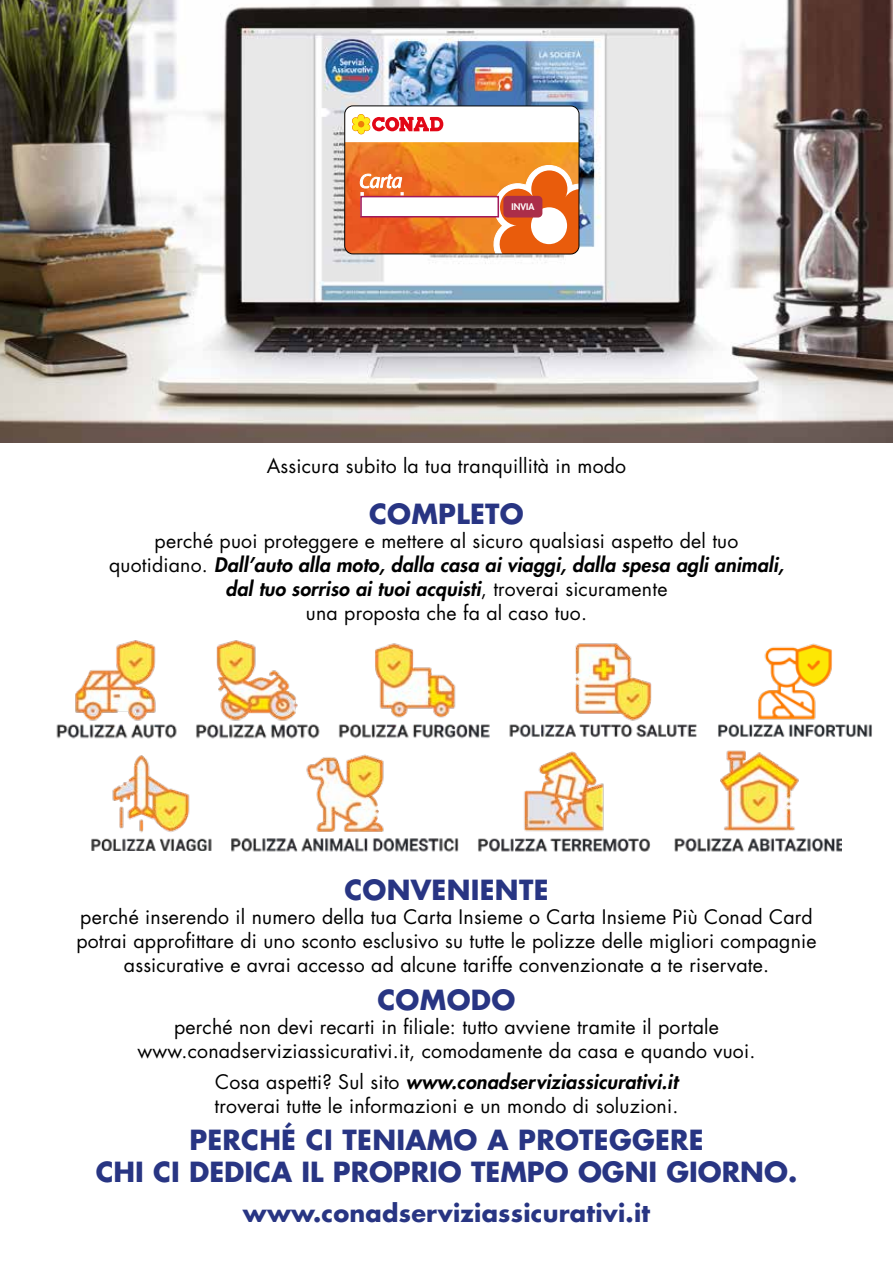
<style>
.page{position:relative;width:893px;height:1263px;background:#fff}
.page>*{position:absolute;margin:0;border:0;box-sizing:border-box;transform-origin:0 0}
.t1{font:700 27px/32.4px "Futura Std";letter-spacing:.01em;color:#283583;text-align:center}
.t2{font:700 24px "Futura Std";letter-spacing:.01em;color:#283583}
.t3{font:19.5px/24px "Futura Std";letter-spacing:.01em;color:#000;text-align:center}
.t4{font:800 8.85px "Futura Std";color:#fff}
.s1{font-weight:800;font-style:italic}
</style>
<div class="page">
<img style="left:0;top:0;width:893px;height:442px">
<img style="left:345px;top:142px;width:232px;height:112px">
<svg style="left:490px;top:164px;width:89px;height:90px"></svg>
<div style="left:521px;top:249px;width:56px;height:5px;background:#e95c0c"></div>
<svg style="left:360px;top:174px;width:116px;height:22px;background:#f0883e"></svg>
<svg style="left:345px;top:106px;width:234px;height:36px"></svg>
<div style="left:345px;top:106px;width:234px;height:148px;border:1px solid #000;border-radius:8px"></div>
<div style="left:360px;top:196px;width:139px;height:22px;background:#fff;border:2px solid #a21a5b"></div>
<div style="left:503px;top:196px;width:39px;height:22px;background:#ab2e49;border-radius:4px"></div>
<img style="left:231px;top:754px;width:228px;height:98px">
<img style="left:338px;top:643px;width:152px;height:96px">
<img style="left:196px;top:640px;width:124px;height:99px">
<img style="left:56px;top:640px;width:121px;height:99px">
<img style="left:478px;top:751px;width:173px;height:101px">
<img style="left:674px;top:750px;width:168px;height:102px">
<img style="left:718px;top:643px;width:154px;height:95px">
<img style="left:509px;top:643px;width:188px;height:95px">
<img style="left:91px;top:755px;width:121px;height:96px">
<p class="t4" style="left:511px;top:201px;width:24px">INVIA</p>
<p class="t3" style="left:267px;top:454px;width:361px">Assicura subito la tua tranquillità in modo</p>
<h1 class="t1" style="left:369px;top:497px;width:156px">COMPLETO</h1>
<p class="t3" style="left:109px;top:529px;width:676px">perché puoi proteggere e mettere al sicuro qualsiasi aspetto del tuo quotidiano. <span class="s1">Dall’auto alla moto, dalla casa ai viaggi, dalla spesa agli animali, dal tuo sorriso ai tuoi acquisti</span>, troverai sicuramente<br>una proposta che fa al caso tuo.</p>
<h1 class="t1" style="left:344px;top:873px;width:206px">CONVENIENTE</h1>
<p class="t3" style="left:76px;top:905px;width:742px">perché inserendo il numero della tua Carta Insieme o Carta Insieme Più Conad Card potrai approfittare di uno sconto esclusivo su tutte le polizze delle migliori compagnie assicurative e avrai accesso ad alcune tariffe convenzionate a te riservate.</p>
<h1 class="t1" style="left:378px;top:983px;width:139px">COMODO</h1>
<p class="t3" style="left:138px;top:1014px;width:619px">perché non devi recarti in filiale: tutto avviene tramite il portale www.conadserviziassicurativi.it, comodamente da casa e quando vuoi.</p>
<p class="t3" style="left:215px;top:1069px;width:465px;text-align:left">Cosa aspetti? Sul sito <span class="s1">www.conadserviziassicurativi.it </span>troverai tutte le informazioni e un mondo di soluzioni.</p>
<h1 class="t1" style="left:96px;top:1123px;width:703px">PERCHÉ CI TENIAMO A PROTEGGERE<br>CHI CI DEDICA IL PROPRIO TEMPO OGNI GIORNO.</h1>
<p class="t2" style="left:243px;top:1197px;width:409px">www.conadserviziassicurativi.it</p>
</div>
